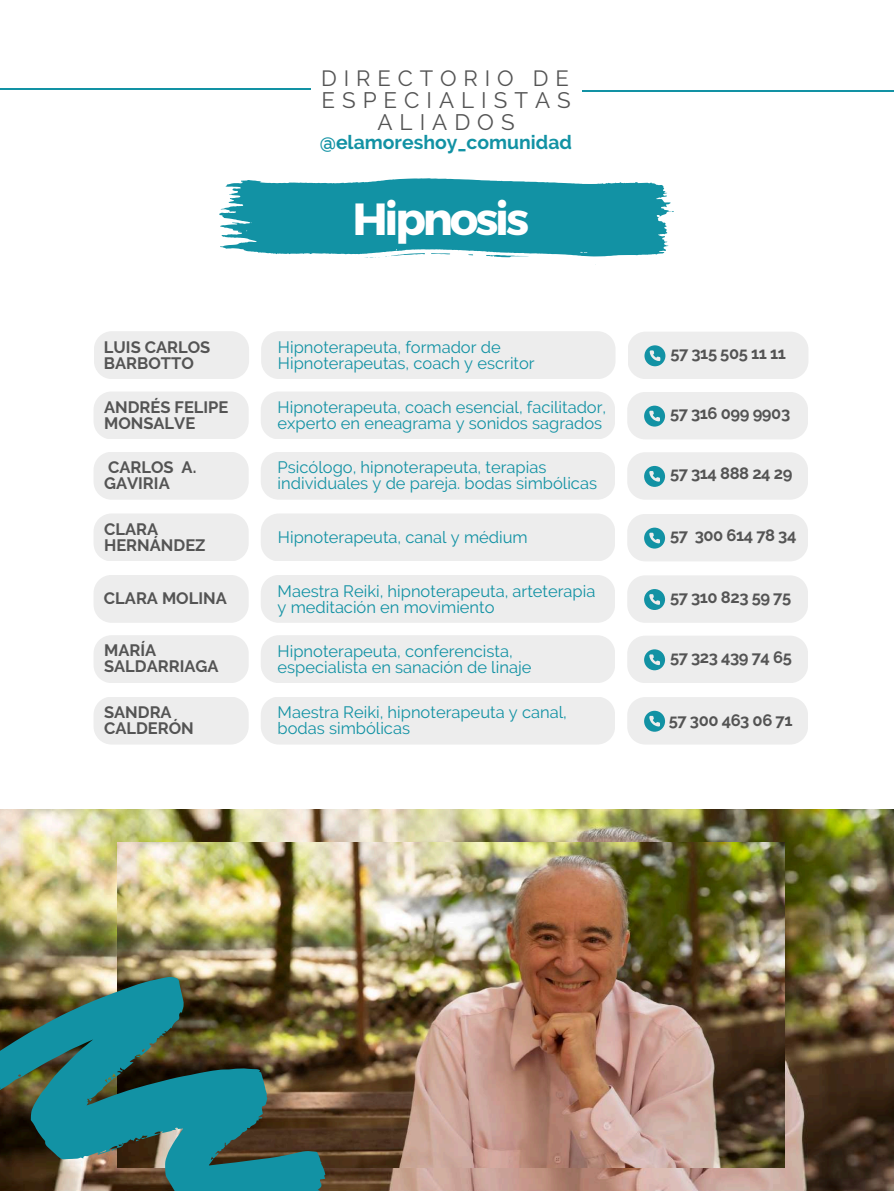
<style>
.page{position:relative;width:894px;height:1191px;background:#fff}
.page>*{position:absolute;margin:0;border:0;box-sizing:border-box;transform-origin:0 0}
.t1{font:700 45px "Montserrat";letter-spacing:-.07em;color:#fff}
.t2{font:22.35px/21.3px "Raleway";letter-spacing:.315em;color:#545454;text-align:center}
.t3{font:22.05px "Raleway";letter-spacing:.315em;color:#545454}
.t4{font:700 19.35px "Raleway";color:#1292a4}
.t5{font:16.5px/15.8px "Raleway";color:#1292a4}
.t6{font:700 16.5px/15.8px "Raleway";color:#545454}
.t7{font:700 16.5px "Raleway";letter-spacing:-.025em;color:#545454}
</style>
<div class="page">
<div style="left:94px;top:392px;width:154px;height:47px;background:#ededed"></div>
<div style="left:261px;top:392px;width:354px;height:47px;background:#ededed"></div>
<div style="left:627px;top:392px;width:180px;height:47px;background:#ededed"></div>
<div style="left:94px;top:452px;width:154px;height:47px;background:#ededed"></div>
<div style="left:261px;top:452px;width:354px;height:47px;background:#ededed"></div>
<div style="left:627px;top:452px;width:180px;height:47px;background:#ededed"></div>
<div style="left:94px;top:514px;width:154px;height:47px;background:#ededed"></div>
<div style="left:261px;top:514px;width:354px;height:47px;background:#ededed"></div>
<div style="left:627px;top:514px;width:180px;height:47px;background:#ededed"></div>
<div style="left:94px;top:575px;width:154px;height:47px;background:#ededed"></div>
<div style="left:261px;top:575px;width:354px;height:47px;background:#ededed"></div>
<div style="left:627px;top:575px;width:180px;height:47px;background:#ededed"></div>
<div style="left:94px;top:635px;width:154px;height:48px;background:#ededed"></div>
<div style="left:261px;top:635px;width:354px;height:48px;background:#ededed"></div>
<svg style="left:627px;top:636px;width:180px;height:47px;background:#e5eaeb"></svg>
<div style="left:94px;top:697px;width:154px;height:47px;background:#ededed"></div>
<div style="left:261px;top:697px;width:354px;height:47px;background:#ededed"></div>
<div style="left:627px;top:697px;width:180px;height:47px;background:#ededed"></div>
<div style="left:94px;top:331px;width:155px;height:48px;background:#ededed"></div>
<div style="left:261px;top:331px;width:354px;height:48px;background:#ededed"></div>
<div style="left:628px;top:332px;width:180px;height:47px;background:#ededed"></div>
<hr style="left:0;top:88px;width:310px;height:2px;background:#1292a4">
<hr style="left:582px;top:90px;width:311px;height:2px;background:#1292a4">
<svg style="left:219px;top:178px;width:452px;height:80px;background:#34a1b1"></svg>
<svg style="left:486px;top:254px;width:42px;height:4px"></svg>
<svg style="left:431px;top:253px;width:19px;height:2px"></svg>
<svg style="left:364px;top:257px;width:15px;height:1px"></svg>
<svg style="left:385px;top:252px;width:40px;height:5px"></svg>
<img style="left:0;top:809px;width:893px;height:381px">
<img style="left:118px;top:842px;width:666px;height:325px">
<img style="left:0;top:976px;width:325px;height:214px">
<svg style="left:112px;top:1147px;width:5px;height:3px"></svg>
<svg style="left:136px;top:1137px;width:9px;height:4px"></svg>
<h3 class="t3" style="left:321px;top:65px;width:249px">DIRECTORIO DE</h3>
<h2 class="t2" style="left:321px;top:90px;width:251px">ESPECIALISTAS<br>ALIADOS</h2>
<p class="t4" style="left:319px;top:131px;width:254px">@elamoreshoy_comunidad</p>
<h1 class="t1" style="left:352px;top:190px;width:178px">Hipnosis</h1>
<p class="t5" style="left:278px;top:339px;width:258px">Hipnoterapeuta, formador de<br>Hipnoterapeutas, coach y escritor</p>
<p class="t6" style="left:104px;top:339px;width:108px">LUIS CARLOS<br>BARBOTTO</p>
<p class="t7" style="left:670px;top:343px;width:117px">57 315 505 11 11</p>
<p class="t6" style="left:104px;top:399px;width:126px">ANDRÉS FELIPE<br>MONSALVE</p>
<p class="t5" style="left:277px;top:399px;width:330px">Hipnoterapeuta, coach esencial, facilitador, experto en eneagrama y sonidos sagrados</p>
<p class="t7" style="left:669px;top:403px;width:122px">57 316 099 9903</p>
<p class="t6" style="left:104px;top:459px;width:94px">CARLOS A.<br>GAVIRIA</p>
<p class="t5" style="left:277px;top:459px;width:321px">Psicólogo, hipnoterapeuta, terapias individuales y de pareja. bodas simbólicas</p>
<p class="t7" style="left:669px;top:464px;width:124px">57 314 888 24 29</p>
<p class="t6" style="left:104px;top:521px;width:103px">CLARA<br>HERNÁNDEZ</p>
<p class="t5" style="left:278px;top:529px;width:251px">Hipnoterapeuta, canal y médium</p>
<p class="t7" style="left:669px;top:525px;width:128px">57 300 614 78 34</p>
<p class="t5" style="left:277px;top:583px;width:319px">Maestra Reiki, hipnoterapeuta, arteterapia y meditación en movimiento</p>
<p class="t6" style="left:104px;top:590px;width:124px">CLARA MOLINA</p>
<p class="t7" style="left:669px;top:587px;width:123px">57 310 823 59 75</p>
<p class="t6" style="left:104px;top:642px;width:116px">MARÍA<br>SALDARRIAGA</p>
<p class="t5" style="left:277px;top:643px;width:255px">Hipnoterapeuta, conferencista, especialista en sanación de linaje</p>
<p class="t7" style="left:669px;top:647px;width:123px">57 323 439 74 65</p>
<p class="t6" style="left:104px;top:704px;width:91px">SANDRA<br>CALDERÓN</p>
<p class="t5" style="left:277px;top:704px;width:291px">Maestra Reiki, hipnoterapeuta y canal, bodas simbólicas</p>
<p class="t7" style="left:668px;top:710px;width:125px">57 300 463 06 71</p>
</div>
